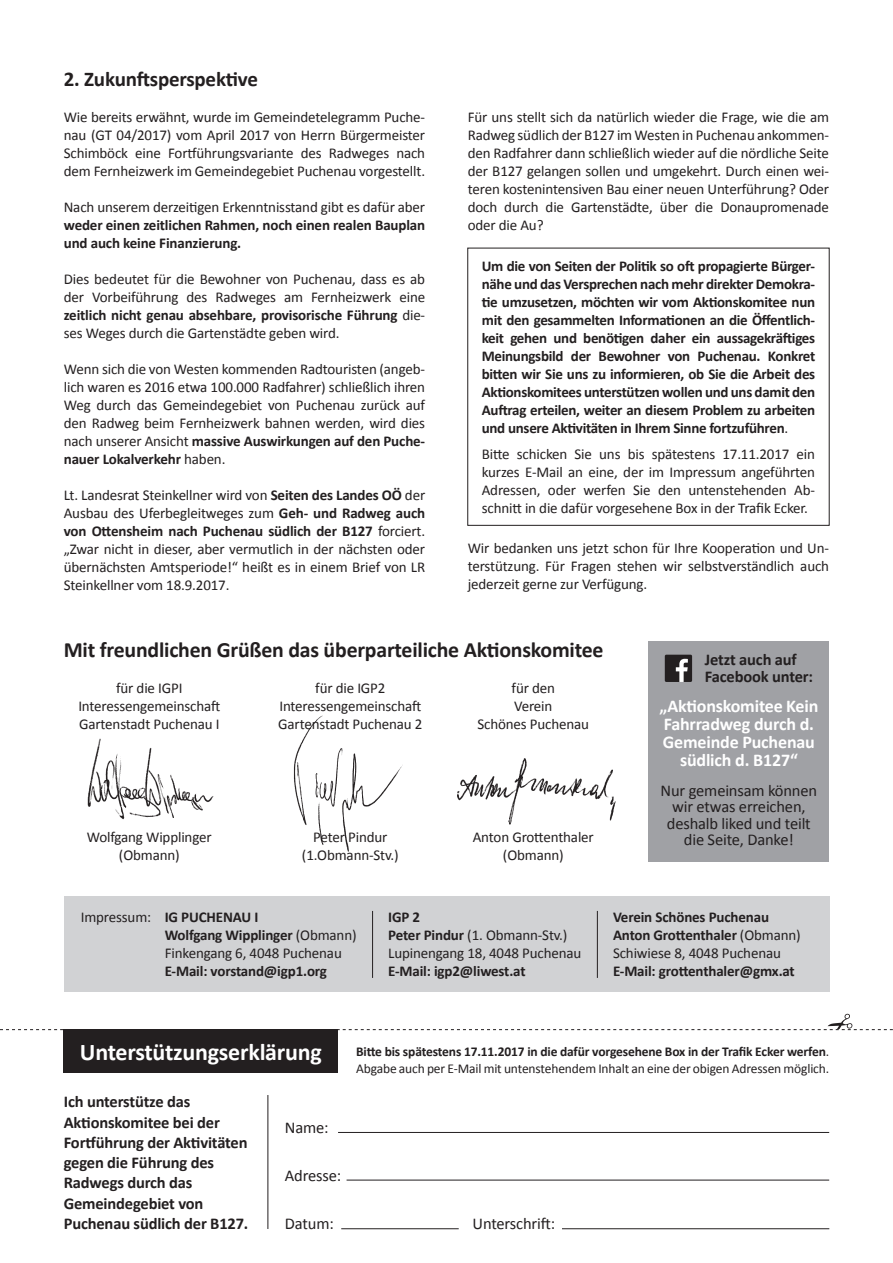
<style>
.page{position:relative;width:893px;height:1263px;background:#fff}
.page>*{position:absolute;margin:0;border:0;box-sizing:border-box;transform-origin:0 0}
.t1{font:700 24px "Calibri";letter-spacing:-.01em;color:#fff}
.t2{font:700 21.9px "Calibri";letter-spacing:-.01em;color:#231f20}
.t3{font:700 21px "Calibri";letter-spacing:-.01em;color:#231f20}
.t4{font:700 18px/18px "Calibri";letter-spacing:-.01em;color:#fff;text-align:center}
.t5{font:700 16.5px/20.2px "Calibri";letter-spacing:-.01em;color:#231f20}
.t6{font:16.5px/16.5px "Calibri";letter-spacing:-.01em;color:#231f20;text-align:center}
.t7{font:15px/18px "Calibri";letter-spacing:-.01em;color:#231f20;text-align:justify}
.t8{font:700 15px/18px "Calibri";letter-spacing:-.01em;color:#231f20}
.t9{font:700 13.5px/16.5px "Calibri";letter-spacing:-.01em;color:#231f20}
.s1{font-weight:700}
.s2{font-weight:400}
</style>
<div class="page">
<div style="left:467px;top:248px;width:363px;height:278px;border:1px solid #231f20"></div>
<div style="left:64px;top:896px;width:765px;height:96px;background:#d1d2d4"></div>
<img style="left:457px;top:758px;width:159px;height:67px">
<img style="left:293px;top:715px;width:110px;height:137px">
<img style="left:87px;top:738px;width:127px;height:82px">
<div style="left:64px;top:1029px;width:274px;height:44px;background:#231f20"></div>
<hr style="left:268px;top:1095px;width:1px;height:134px;background:#231f20">
<hr style="left:372px;top:911px;width:1px;height:67px;background:#231f20">
<hr style="left:597px;top:911px;width:1px;height:67px;background:#231f20">
<hr style="left:338px;top:1132px;width:491px;height:1px;background:#231f20">
<hr style="left:347px;top:1180px;width:482px;height:1px;background:#231f20">
<hr style="left:341px;top:1228px;width:118px;height:1px;background:#231f20">
<hr style="left:562px;top:1228px;width:267px;height:1px;background:#231f20">
<svg style="left:0;top:1014px;width:893px;height:16px"></svg>
<div style="left:648px;top:641px;width:181px;height:220px;background:#a0a1a5"></div>
<div style="left:665px;top:655px;width:27px;height:27px;background:#231f20;border-radius:2px"></div>
<svg style="left:676px;top:659px;width:12px;height:23px"></svg>
<h3 class="t3" style="left:64px;top:65px;width:196px">2. Zukunftsperspektive</h3>
<p class="t7" style="left:64px;top:108px;width:363px">Wie bereits erwähnt, wurde im Gemeindetelegramm Puche&shy;nau (GT 04/2017) vom April 2017 von Herrn Bürgermeister Schimböck eine Fortführungsvariante des Radweges nach dem Fernheizwerk im Gemeindegebiet Puchenau vorgestellt.</p>
<p class="t7" style="left:64px;top:198px;width:363px">Nach unserem derzeitigen Erkenntnisstand gibt es dafür aber</p>
<p class="t8" style="left:64px;top:216px;width:363px">weder einen zeitlichen Rahmen, noch einen realen Bauplan und auch keine Finanzierung.</p>
<p class="t7" style="left:64px;top:270px;width:363px">Dies bedeutet für die Bewohner von Puchenau, dass es ab der Vorbeiführung des Radweges am Fernheizwerk eine <span class="s1">zeitlich nicht genau absehbare, provisorische Führung</span> die&shy;ses Weges durch die Gartenstädte geben wird.</p>
<p class="t7" style="left:64px;top:360px;width:363px">Wenn sich die von Westen kommenden Radtouristen (angeb&shy;lich waren es 2016 etwa 100.000 Radfahrer) schließlich ihren Weg durch das Gemeindegebiet von Puchenau zurück auf den Radweg beim Fernheizwerk bahnen werden, wird dies nach unserer Ansicht <span class="s1">massive Auswirkungen auf den Puche&shy;nauer Lokalverkehr</span> haben.</p>
<p class="t7" style="left:64px;top:486px;width:363px">Lt. Landesrat Steinkellner wird von <span class="s1">Seiten des Landes OÖ</span> der Ausbau des Uferbegleitweges zum <span class="s1">Geh- und Radweg auch von Ottensheim nach Puchenau südlich der B127</span> forciert. „Zwar nicht in dieser, aber vermutlich in der nächsten oder übernächsten Amtsperiode!“ heißt es in einem Brief von LR Steinkellner vom 18.9.2017.</p>
<p class="t7" style="left:468px;top:108px;width:363px">Für uns stellt sich da natürlich wieder die Frage, wie die am Radweg südlich der B127 im Westen in Puchenau ankommen&shy;den Radfahrer dann schließlich wieder auf die nördliche Seite der B127 gelangen sollen und umgekehrt. Durch einen wei&shy;teren kostenintensiven Bau einer neuen Unterführung? Oder doch durch die Gartenstädte, über die Donaupromenade oder die Au?</p>
<p class="t8" style="left:482px;top:257px;width:335px;text-align:justify">Um die von Seiten der Politik so oft propagierte Bürger&shy;nähe und das Versprechen nach mehr direkter Demokra&shy;tie umzusetzen, möchten wir vom Aktionskomitee nun mit den gesammelten Informationen an die Öffentlich&shy;keit gehen und benötigen daher ein aussagekräftiges Meinungsbild der Bewohner von Puchenau. Konkret bitten wir Sie uns zu informieren, ob Sie die Arbeit des Aktionskomitees unterstützen wollen und uns damit den Auftrag erteilen, weiter an diesem Problem zu arbeiten und unsere Aktivitäten in Ihrem Sinne fortzuführen<span class="s2">.</span></p>
<p class="t7" style="left:482px;top:445px;width:335px">Bitte schicken Sie uns bis spätestens 17.11.2017 ein kurzes E-Mail an eine, der im Impressum angeführten Adressen, oder werfen Sie den untenstehenden Ab&shy;schnitt in die dafür vorgesehene Box in der Trafik Ecker.</p>
<p class="t7" style="left:468px;top:539px;width:363px">Wir bedanken uns jetzt schon für Ihre Kooperation und Un&shy;terstützung. Für Fragen stehen wir selbstverständlich auch jederzeit gerne zur Verfügung.</p>
<h2 class="t2" style="left:64px;top:636px;width:541px">Mit freundlichen Grüßen das überparteiliche Aktionskomitee</h2>
<p class="t7" style="left:116px;top:679px;width:68px">für die IGPI</p>
<p class="t7" style="left:315px;top:679px;width:72px">für die IGP2</p>
<p class="t7" style="left:512px;top:679px;width:45px">für den</p>
<p class="t7" style="left:78px;top:697px;width:143px">Interessengemeinschaft</p>
<p class="t7" style="left:279px;top:697px;width:144px">Interessengemeinschaft</p>
<p class="t7" style="left:514px;top:697px;width:40px">Verein</p>
<p class="t7" style="left:79px;top:715px;width:142px">Gartenstadt Puchenau I</p>
<p class="t7" style="left:278px;top:715px;width:146px">Gartenstadt Puchenau 2</p>
<p class="t7" style="left:477px;top:715px;width:113px">Schönes Puchenau</p>
<p class="t7" style="left:87px;top:828px;width:126px">Wolfgang Wipplinger</p>
<p class="t7" style="left:313px;top:828px;width:76px">Peter Pindur</p>
<p class="t7" style="left:473px;top:828px;width:123px">Anton Grottenthaler</p>
<p class="t7" style="left:119px;top:846px;width:62px">(Obmann)</p>
<p class="t7" style="left:302px;top:846px;width:98px">(1.Obmann-Stv.)</p>
<p class="t7" style="left:503px;top:846px;width:62px">(Obmann)</p>
<p class="t5" style="left:705px;top:651px;width:110px;line-height:16.5px">Jetzt auch auf<br>Facebook unter:</p>
<p class="t4" style="left:659px;top:697px;width:160px">„Aktionskomitee Kein<br>Fahrradweg durch d.<br>Gemeinde Puchenau südlich d. B127“</p>
<p class="t6" style="left:661px;top:782px;width:158px">Nur gemeinsam können wir etwas erreichen, deshalb liked und teilt die Seite, Danke!</p>
<p class="t7" style="left:81px;top:908px;width:72px">Impressum:</p>
<p class="t7" style="left:165px;top:908px;width:193px;text-align:left"><span class="s1">IG PUCHENAU I<br>Wolfgang Wipplinger</span> (Obmann)<br>Finkengang 6, 4048 Puchenau</p>
<p class="t8" style="left:165px;top:962px;width:164px">E-Mail: vorstand@igp1.org</p>
<p class="t7" style="left:388px;top:908px;width:195px;text-align:left"><span class="s1">IGP 2<br>Peter Pindur</span> (1. Obmann-Stv.)<br>Lupinengang 18, 4048 Puchenau</p>
<p class="t8" style="left:388px;top:962px;width:139px">E-Mail: igp2@liwest.at</p>
<p class="t8" style="left:613px;top:908px;width:189px">Verein Schönes Puchenau<br>Anton Grottenthaler <span class="s2">(Obmann)<br>Schiwiese 8, 4048 Puchenau</span></p>
<p class="t8" style="left:613px;top:962px;width:183px">E-Mail: grottenthaler@gmx.at</p>
<h1 class="t1" style="left:80px;top:1037px;width:243px">Unterstützungserklärung</h1>
<p class="t9" style="left:356px;top:1043px;width:475px">Bitte bis spätestens 17.11.2017 in die dafür vorgesehene Box in der Trafik Ecker werfen<span class="s2">.<br>Abgabe auch per E-Mail mit untenstehendem Inhalt an eine der obigen Adressen möglich.</span></p>
<p class="t5" style="left:64px;top:1092px;width:186px">Ich unterstütze das<br>Aktionskomitee bei der<br>Fortführung der Aktivitäten gegen die Führung des<br>Radwegs durch das<br>Gemeindegebiet von<br>Puchenau südlich der B127.</p>
<p class="t6" style="left:285px;top:1119px;width:45px">Name:</p>
<p class="t6" style="left:285px;top:1167px;width:58px">Adresse:</p>
<p class="t6" style="left:285px;top:1215px;width:50px">Datum:</p>
<p class="t6" style="left:473px;top:1215px;width:84px">Unterschrift:</p>
</div>
